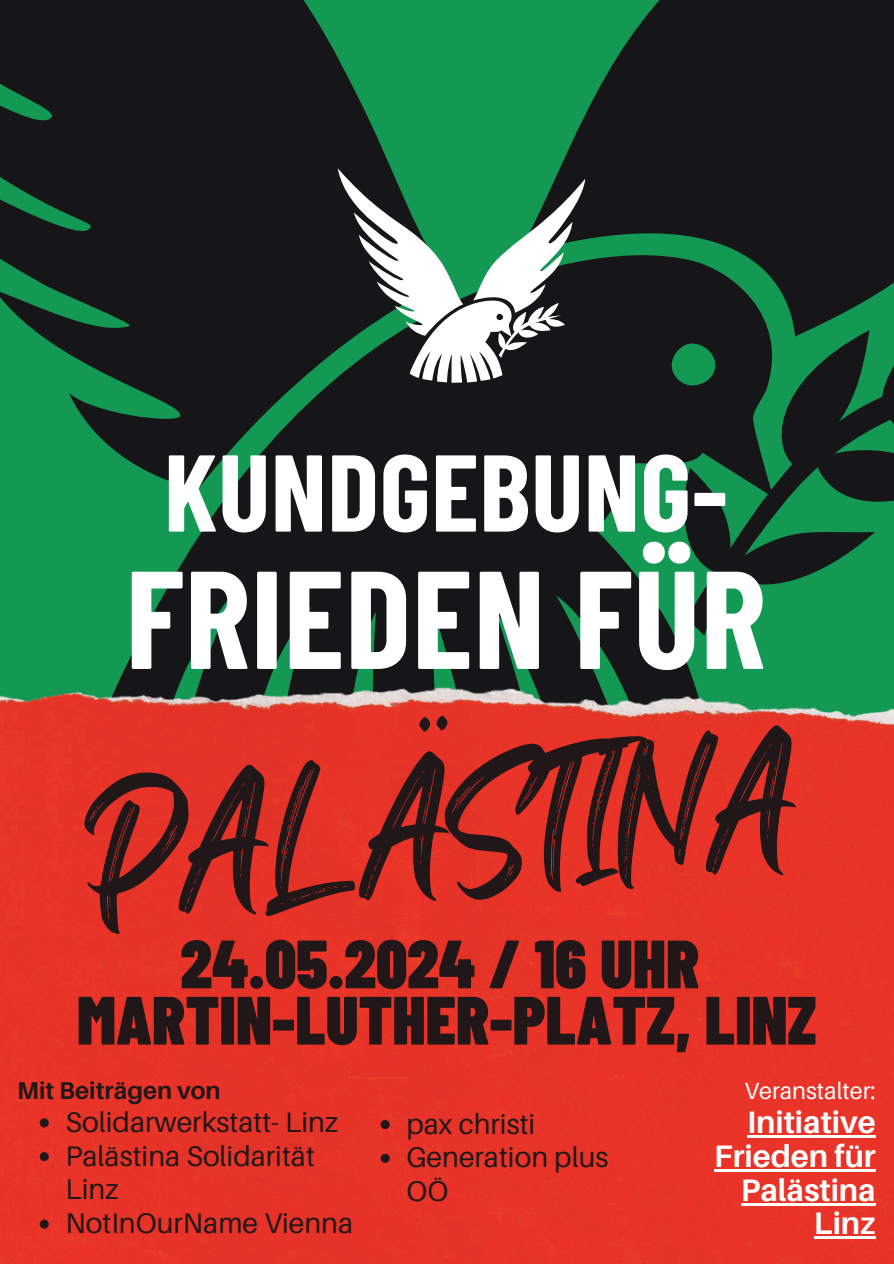
<style>
.page{position:relative;width:894px;height:1264px;background:#fff}
.page>*{position:absolute;margin:0;border:0;box-sizing:border-box;transform-origin:0 0}
.t1{font:174.6px "Black Bones";color:#211718}
.t2{font:700 138.9px "Barlow Condensed";letter-spacing:.005em;color:#fff}
.t3{font:700 108.9px "Barlow Condensed";letter-spacing:.005em;color:#fff}
.t4{font:900 68.1px/56.2px "Barlow Condensed";color:#211718;text-align:center}
.t5{font:700 31.05px/33.8px "Aileron";color:#fff;text-align:right}
.t6{font:28.35px/33.8px "Aileron";color:#211718}
.t7{font:700 24.3px "Aileron";color:#211718}
.t8{font:23.4px "Aileron";color:#fff}
</style>
<div class="page">
<div style="left:0;top:0;width:893px;height:1263px;background:#149954"></div>
<svg style="left:0;top:0;width:391px;height:432px;fill:#161619"></svg>
<svg style="left:560px;top:0;width:333px;height:297px;background:#15231f"></svg>
<svg style="left:95px;top:244px;width:696px;height:444px;fill:#161619"></svg>
<svg style="left:686px;top:602px;width:105px;height:33px"></svg>
<svg style="left:677px;top:297px;width:216px;height:305px"></svg>
<div style="left:0;top:688px;width:893px;height:575px;background:#e73228"></div>
<svg style="left:337px;top:168px;width:248px;height:215px"></svg>
<svg style="left:40px;top:1118px;width:9px;height:9px"></svg>
<svg style="left:40px;top:1152px;width:9px;height:9px"></svg>
<svg style="left:40px;top:1219px;width:9px;height:9px"></svg>
<hr style="left:746px;top:1135px;width:129px;height:2px;background:#fff">
<hr style="left:714px;top:1169px;width:161px;height:2px;background:#fff">
<hr style="left:740px;top:1202px;width:135px;height:3px;background:#fff">
<hr style="left:813px;top:1236px;width:62px;height:2px;background:#fff">
<svg style="left:380px;top:1120px;width:9px;height:9px"></svg>
<svg style="left:380px;top:1153px;width:9px;height:9px"></svg>
<p class="t3" style="left:164px;top:422px;width:565px">KUNDGEBUNG-</p>
<p class="t2" style="left:126px;top:530px;width:641px">FRIEDEN FÜR</p>
<h2 class="t1" style="left:78px;top:731px;width:709px;rotate:-4deg">PALÄSTINA</h2>
<p class="t4" style="left:77px;top:932px;width:740px">24.05.2024 / 16 UHR<br>MARTIN-LUTHER-PLATZ, LINZ</p>
<h1 class="t7" style="left:17px;top:1075px;width:205px">Mit Beiträgen von</h1>
<h3 class="t6" style="left:65px;top:1104px;width:274px">Solidarwerkstatt- Linz</h3>
<h6 class="t6" style="left:65px;top:1138px;width:251px">Palästina Solidarität<br>Linz</h6>
<p class="t6" style="left:65px;top:1205px;width:289px">NotInOurName Vienna</p>
<p class="t8" style="left:744px;top:1076px;width:133px">Veranstalter:</p>
<p class="t5" style="left:714px;top:1104px;width:163px">Initiative<br>Frieden für<br>Palästina<br>Linz</p>
<p class="t6" style="left:406px;top:1106px;width:130px">pax christi</p>
<p class="t6" style="left:406px;top:1139px;width:203px">Generation plus<br>OÖ</p>
</div>
